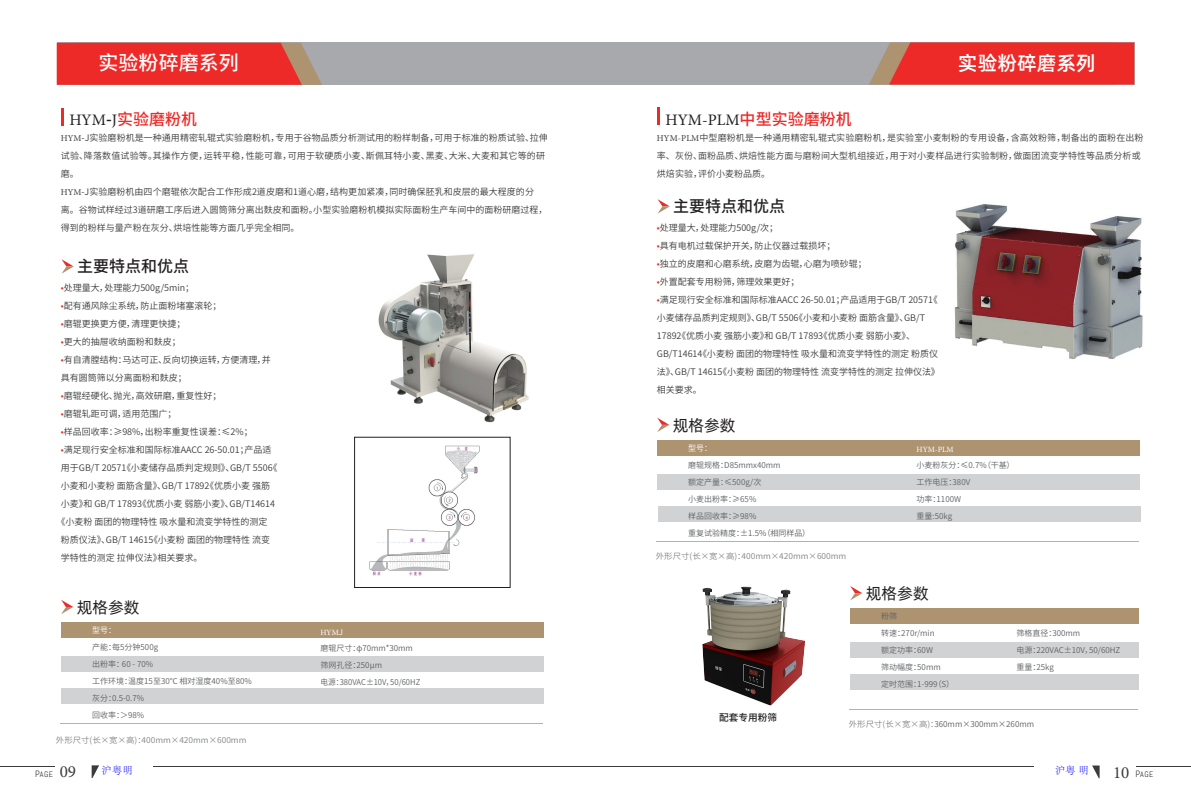
<style>
.page{position:relative;width:1191px;height:808px;background:#fff}
.page>*{position:absolute;margin:0;border:0;box-sizing:border-box;transform-origin:0 0}
.t1{font:500 20px "Source Han Sans CN";color:#fff}
.t2{font:20px "Alibaba Pu Hui Ti M";color:#fff}
.t3{font:500 16px "Source Han Sans CN";color:#231f20}
.t4{font:16px "Minion Pro";color:#231f20}
.t5{font:16px "Alibaba Pu Hui Ti R";color:#231f20}
.t6{font:500 16px "Source Han Sans CN";color:#ee2a28}
.t7{font:300 10px "Adobe Song Std";color:#00f}
.t8{font:500 9.7px "Source Han Sans CN";color:#231f20}
.t9{font:9px/18px "Source Han Sans CN";color:#3a3b3b}
.t10{font:8px/17px "Source Han Sans CN";color:#5e6062}
.t11{font:8px "Source Han Sans CN";color:#818386;scale:1.05 1}
.t12{font:8px "Abel";letter-spacing:.075em;color:#3a3b3b}
.t13{font:8px "Minion Pro";color:#fff}
.t14{font:8px "Source Han Sans CN";color:#fff}
.s1{font-family:"Minion Pro";font-weight:400;color:#231f20}
.s2{color:#231f20}
.s3{font-family:"Minion Pro"}
.s4{color:#ee2a28}
.s5{font-family:"Source Han Sans CN";font-weight:500;color:#ee2a28}
.s6{font-family:"Source Han Sans CN"}
.s7{color:#818386}
.s8{font-size:9.2px}
.s9{font-family:"Minion Pro";font-size:17px}
</style>
<div class="page">
<img style="left:702px;top:586px;width:103px;height:120px">
<img style="left:954px;top:204px;width:189px;height:155px">
<svg style="left:92px;top:765px;width:7px;height:13px"></svg>
<hr style="left:0;top:766px;width:54px;height:1px;background:#3a3b3b">
<svg style="left:1092px;top:765px;width:7px;height:13px"></svg>
<hr style="left:1136px;top:766px;width:54px;height:1px;background:#3a3b3b">
<div style="left:57px;top:43px;width:1077px;height:42px;background:#a8a9ad"></div>
<svg style="left:57px;top:43px;width:265px;height:42px;background:#e63733"></svg>
<hr style="left:153px;top:766px;width:880px;height:1px;background:#3a3b3b">
<svg style="left:869px;top:43px;width:265px;height:42px;background:#e53833"></svg>
<div style="left:62px;top:688px;width:482px;height:15px;background:#d1d2d4"></div>
<div style="left:61px;top:622px;width:482px;height:16px;background:#ae9371"></div>
<div style="left:61px;top:656px;width:482px;height:16px;background:#d1d2d4"></div>
<hr style="left:61px;top:108px;width:3px;height:17px;background:#ee2a28">
<svg style="left:62px;top:259px;width:12px;height:15px"></svg>
<svg style="left:61px;top:600px;width:12px;height:14px"></svg>
<hr style="left:61px;top:723px;width:482px;height:1px;background:#b1b2b6">
<div style="left:354px;top:437px;width:156px;height:151px;border:1px solid #231f20"></div>
<img style="left:369px;top:446px;width:111px;height:130px">
<div style="left:658px;top:506px;width:482px;height:15px;background:#d1d2d4"></div>
<div style="left:657px;top:440px;width:482px;height:15px;background:#ae9371"></div>
<div style="left:657px;top:474px;width:482px;height:16px;background:#d1d2d4"></div>
<svg style="left:657px;top:108px;width:2px;height:17px"></svg>
<svg style="left:657px;top:199px;width:13px;height:15px"></svg>
<svg style="left:657px;top:418px;width:12px;height:14px"></svg>
<hr style="left:656px;top:541px;width:483px;height:1px;background:#b1b2b6">
<div style="left:850px;top:674px;width:288px;height:16px;background:#d1d2d4"></div>
<div style="left:850px;top:608px;width:288px;height:16px;background:#ae9371"></div>
<div style="left:850px;top:643px;width:288px;height:15px;background:#d1d2d4"></div>
<svg style="left:850px;top:586px;width:12px;height:14px"></svg>
<hr style="left:849px;top:709px;width:289px;height:1px;background:#b1b2b6">
<img style="left:378px;top:254px;width:151px;height:169px">
<h1 class="t1" style="left:99px;top:51px;width:142px">实验粉碎磨系列</h1>
<h1 class="t2" style="left:958px;top:48px;width:139px">实验粉碎磨系列</h1>
<h2 class="t6" style="left:69px;top:110px;width:129px"><span class="s1">HYM</span><span class="s2">-</span><span class="s1">J</span>实验磨粉机</h2>
<p class="t9" style="left:61px;top:129px;width:488px"><span class="s3">HYM</span>-J实验磨粉机是一种通用精密轧辊式实验磨粉机，专用于谷物品质分析测试用的粉样制备，可用于标准的粉质试验、拉伸试验、降落数值试验等。其操作方便，运转平稳，性能可靠，可用于软硬质小麦、斯佩耳特小麦、黑麦、大米、大麦和其它等的研磨。<br><span class="s3">HYM</span>-J实验磨粉机由四个磨辊依次配合工作形成2道皮磨和1道心磨，结构更加紧凑，同时确保胚乳和皮层的最大程度的分<br>离。谷物试样经过3道研磨工序后进入圆筒筛分离出麸皮和面粉。小型实验磨粉机模拟实际面粉生产车间中的面粉研磨过程，得到的粉样与量产粉在灰分、烘培性能等方面几乎完全相同。</p>
<h2 class="t3" style="left:77px;top:257px;width:113px">主要特点和优点</h2>
<p class="t9" style="left:61px;top:279px;width:135px"><span class="s4">•</span>处理量大，处理能力500g/5min；</p>
<p class="t9" style="left:61px;top:297px;width:162px"><span class="s4">•</span>配有通风除尘系统，防止面粉堵塞滚轮；</p>
<p class="t9" style="left:61px;top:315px;width:126px"><span class="s4">•</span>磨辊更换更方便，清理更快捷；</p>
<p class="t9" style="left:61px;top:333px;width:121px"><span class="s4">•</span>更大的抽屉收纳面粉和麸皮；</p>
<p class="t9" style="left:61px;top:351px;width:211px"><span class="s4">•</span>有自清膛结构：马达可正、反向切换运转，方便清理，并具有圆筒筛以分离面粉和麸皮；</p>
<p class="t9" style="left:61px;top:387px;width:162px"><span class="s4">•</span>磨辊经硬化、抛光，高效研磨，重复性好；</p>
<p class="t9" style="left:61px;top:405px;width:117px"><span class="s4">•</span>磨辊轧距可调，适用范围广；</p>
<p class="t9" style="left:61px;top:423px;width:193px"><span class="s4">•</span>样品回收率：≥98%，出粉率重复性误差：≤2%；</p>
<p class="t9" style="left:61px;top:441px;width:212px"><span class="s4">•</span>满足现行安全标准和国际标准AACC 26-50.01；产品适</p>
<p class="t9" style="left:61px;top:459px;width:218px">用于GB/T 20571《小麦储存品质判定规则》、GB/T 5506《</p>
<p class="t9" style="left:61px;top:477px;width:211px">小麦和小麦粉 面筋含量》、GB/T 17892《优质小麦 强筋</p>
<p class="t9" style="left:61px;top:495px;width:216px">小麦》和 GB/T 17893《优质小麦 弱筋小麦》、GB/T14614</p>
<p class="t9" style="left:56px;top:513px;width:212px">《小麦粉 面团的物理特性 吸水量和流变学特性的测定</p>
<p class="t9" style="left:61px;top:531px;width:211px">粉质仪法》、GB/T 14615《小麦粉 面团的物理特性 流变</p>
<p class="t9" style="left:61px;top:549px;width:143px">学特性的测定 拉伸仪法》相关要求。</p>
<h2 class="t4" style="left:665px;top:109px;width:188px">HYM-PLM<span class="s5">中型实验磨粉机</span></h2>
<p class="t9" style="left:657px;top:129px;width:488px"><span class="s3">HYM-PLM</span>中型磨粉机是一种通用精密轧辊式实验磨粉机，是实验室小麦制粉的专用设备，含高效粉筛，制备出的面粉在出粉率、灰份、面粉品质、烘焙性能方面与磨粉间大型机组接近，用于对小麦样品进行实验制粉，做面团流变学特性等品质分析或烘焙实验，评价小麦粉品质。</p>
<h2 class="t3" style="left:673px;top:197px;width:113px">主要特点和优点</h2>
<p class="t9" style="left:657px;top:218px;width:123px"><span class="s4">•</span>处理量大，处理能力500g/次；</p>
<p class="t9" style="left:657px;top:236px;width:180px"><span class="s4">•</span>具有电机过载保护开关，防止仪器过载损坏；</p>
<p class="t9" style="left:657px;top:254px;width:211px"><span class="s4">•</span>独立的皮磨和心磨系统，皮磨为齿辊，心磨为喷砂辊；</p>
<p class="t9" style="left:657px;top:272px;width:144px"><span class="s4">•</span>外置配套专用粉筛，筛理效果更好；</p>
<p class="t9" style="left:657px;top:290px;width:284px"><span class="s4">•</span>满足现行安全标准和国际标准AACC 26-50.01；产品适用于GB/T 20571《小麦储存品质判定规则》、GB/T 5506《小麦和小麦粉 面筋含量》、GB/T 17892《优质小麦 强筋小麦》和 GB/T 17893《优质小麦 弱筋小麦》、GB/T14614《小麦粉 面团的物理特性 吸水量和流变学特性的测定 粉质仪法》、GB/T 14615《小麦粉 面团的物理特性 流变学特性的测定 拉伸仪法》相关要求。</p>
<h2 class="t5" style="left:672px;top:413px;width:64px">规格参数</h2>
<p class="t14" style="left:688px;top:443px;width:25px">型号：</p>
<p class="t10" style="left:688px;top:456px;width:123px">磨辊规格：D85mmx40mm<br>额定产量：≤500g/次<br>小麦出粉率：≥65%<br>样品回收率：≥98%<br>重复试验精度：±1.5%（相同样品）</p>
<p class="t13" style="left:916px;top:444px;width:39px">HYM-PLM</p>
<p class="t10" style="left:916px;top:457px;width:99px">小麦粉灰分：≤0.7%（干基）工作电压：380V<br>功率：1100W<br>重量:50kg</p>
<p class="t11" style="left:656px;top:551px;width:183px">外形尺寸(长×宽×高)：400mm×420mm×600mm</p>
<h2 class="t5" style="left:77px;top:595px;width:64px">规格参数</h2>
<p class="t14" style="left:92px;top:625px;width:25px">型号：</p>
<p class="t10" style="left:92px;top:638px;width:161px">产能：每5分钟500g<br>出粉率：60 - 70%<br>工作环境：温度15至30℃ 相对湿度40%至80%灰分：0.5-0.7%<br>回收率：＞98%</p>
<p class="t11" style="left:56px;top:735px;width:183px">外形尺寸(长×宽×高)：400mm×420mm×600mm</p>
<p class="t13" style="left:320px;top:627px;width:24px">HYM<span class="s6">J</span></p>
<p class="t10" style="left:320px;top:640px;width:101px">磨辊尺寸：φ70mm*30mm筛网孔径：250μm<br>电源：380VAC±10V，50/60HZ</p>
<p class="t8" style="left:719px;top:712px;width:60px">配套专用粉筛</p>
<h2 class="t5" style="left:865px;top:581px;width:64px">规格参数</h2>
<p class="t10" style="left:881px;top:608px;width:74px">粉筛<br>转速：270r/min<br>额定功率：60W<br>筛动幅度：50mm<br>定时范围：1-999（S）</p>
<p class="t10" style="left:1016px;top:625px;width:105px">筛格直径：300mm<br>电源：220VAC±10V，50/60HZ重量：25kg</p>
<p class="t10" style="left:849px;top:716px;width:187px"><span class="s7">外形尺寸(长×宽×高)：</span>360mm×300mm×260mm</p>
<p class="t12" style="left:35px;top:769px;width:43px"><span class="s8">P</span>AGE <span class="s9">09</span></p>
<p class="t7" style="left:101px;top:765px;width:33px">沪粤明</p>
<p class="t7" style="left:1055px;top:765px;width:35px">沪粤 明</p>
<p class="t12" style="left:1113px;top:769px;width:42px"><span class="s9">10</span> <span class="s8">P</span>AGE</p>
</div>
